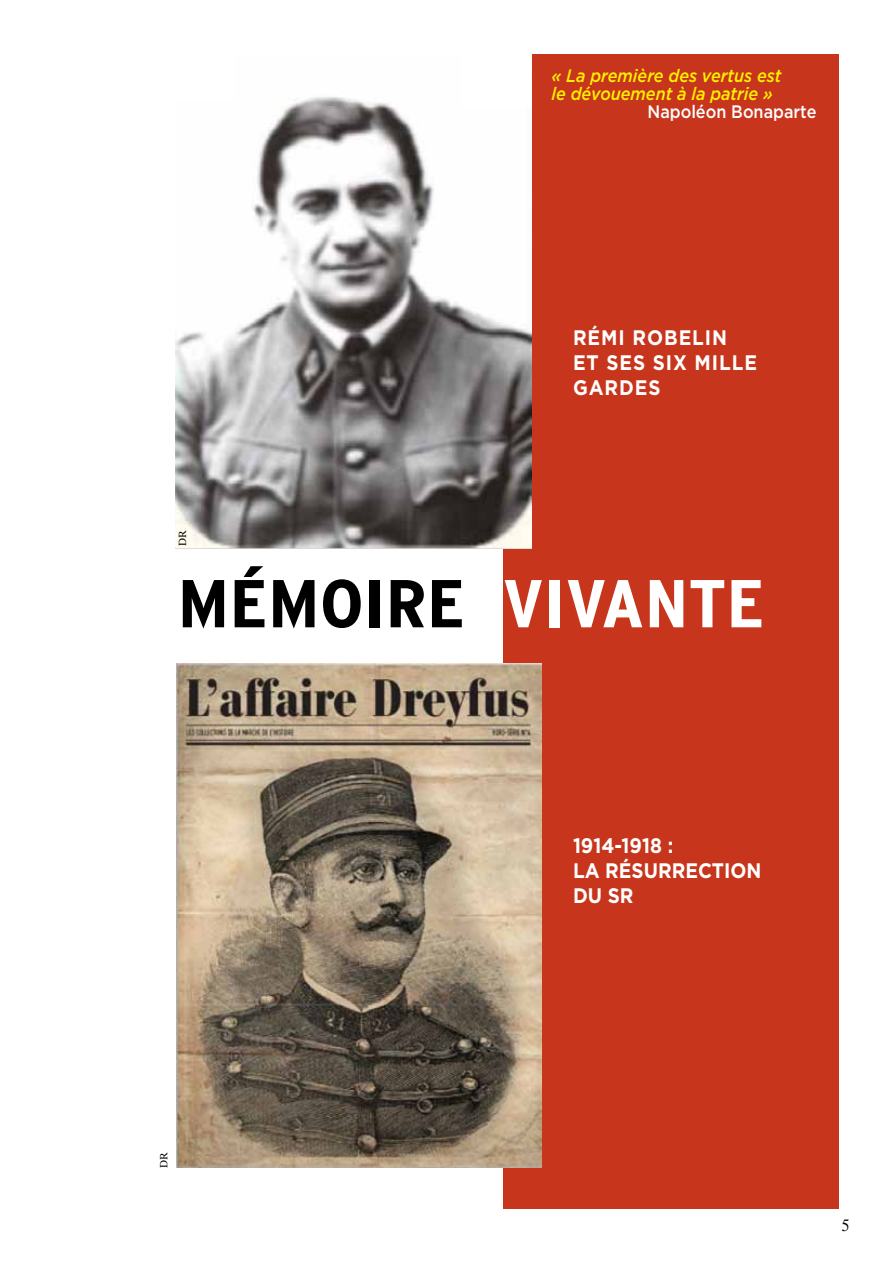
<style>
.page{position:relative;width:893px;height:1263px;background:#fff}
.page>*{position:absolute;margin:0;border:0;box-sizing:border-box;transform-origin:0 0}
.t1{font:700 condensed 67.5px "Interstate";color:#000;scale:1.2 1}
.t2{font:700 21px/25.2px "Gotham";letter-spacing:.025em;color:#fff;scale:.9 1}
.t3{font:700 21px/25.2px "Gotham";color:#fff;scale:.9 1}
.t4{font:italic 500 18px/18px "Gotham";color:#fff200;scale:.9 1}
.t5{font:500 18px "Gotham";color:#fff;scale:.9 1}
.t6{font:16.5px "Dutch 801 BT";color:#000;scale:.95 1}
.t7{font:10.5px "Dutch 801 BT";color:#000;scale:.95 1}
.s1{color:#fff}
</style>
<div class="page">
<div style="left:504px;top:54px;width:335px;height:1155px;background:#c7361c"></div>
<img style="left:175px;top:97px;width:356px;height:452px">
<img style="left:176px;top:663px;width:365px;height:504px">
<div style="left:164px;top:40px;width:70px;height:59px;background:#fff"></div>
<div style="left:461px;top:48px;width:70px;height:60px;background:#fff"></div>
<p class="t4" style="left:551px;top:67px;width:257px">« La première des vertus est le dévouement à la patrie »</p>
<p class="t5" style="left:647px;top:102px;width:189px">Napoléon Bonaparte</p>
<p class="t2" style="left:573px;top:324px;width:146px">RÉMI ROBELIN<br>ET SES SIX</p>
<p class="t2" style="left:694px;top:349px;width:14px">MILL</p>
<p class="t2" style="left:744px;top:349px;width:16px">E</p>
<p class="t7" style="left:176px;top:546px;width:18px;rotate:-90deg">DR</p>
<p class="t2" style="left:573px;top:375px;width:96px">GARDES</p>
<h1 class="t1" style="left:178px;top:566px;width:491px">MÉMOIRE <span class="s1">VIVANTE</span></h1>
<p class="t3" style="left:573px;top:832px;width:182px">1914-1918 :<br>LA RÉSU RRECTION<br>DU SR</p>
<p class="t7" style="left:157px;top:1168px;width:18px;rotate:-90deg">DR</p>
<p class="t6" style="left:842px;top:1215px;width:10px">5</p>
</div>
